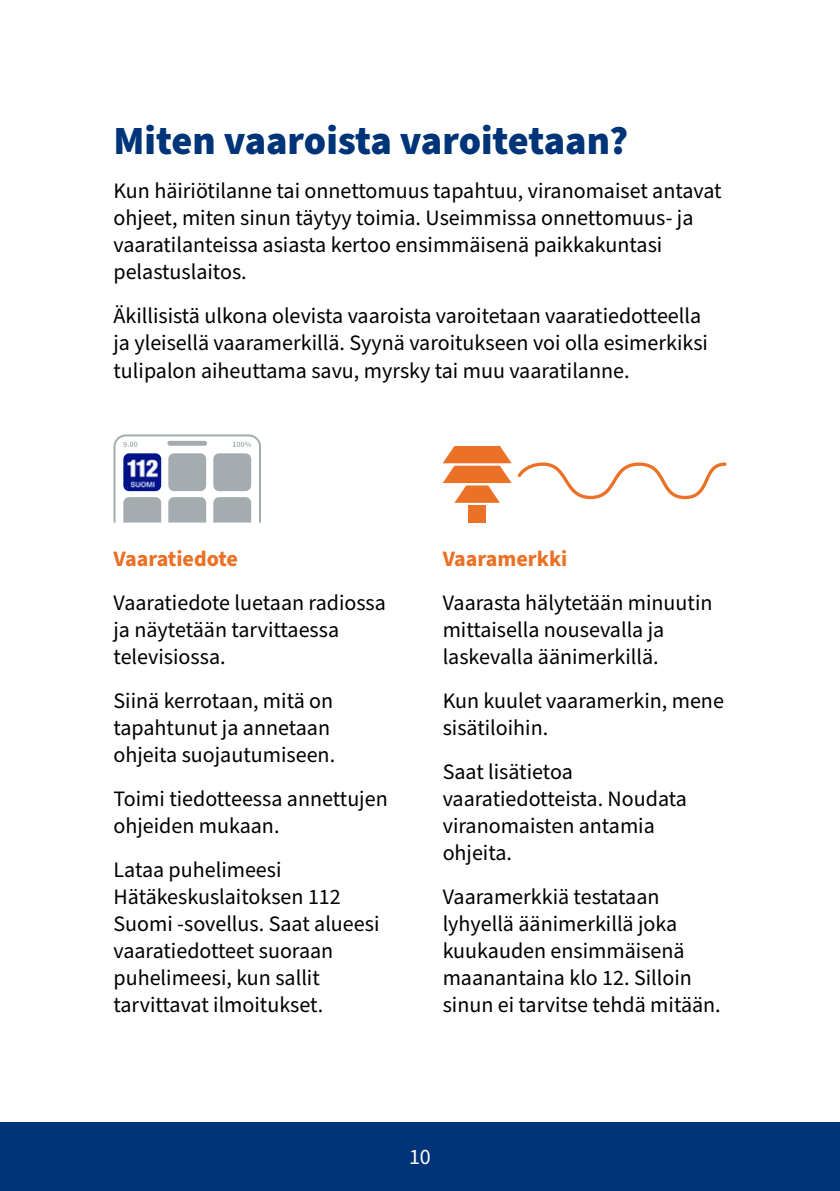
<style>
.page{position:relative;width:840px;height:1191px;background:#fff}
.page>*{position:absolute;margin:0;border:0;box-sizing:border-box;transform-origin:0 0}
.otsikko_h1{font:900 40px "Source Sans Pro";color:#003479}
.leipis_p{font:22px/27px "Source Sans Pro";color:#000}
.listan_otsikko_h2{font:700 22px "Source Sans Pro";color:#ea7125}
.t1{font:22px "Source Sans Pro";color:#fff}
</style>
<div class="page">
<div style="left:468px;top:505px;width:17px;height:17px;background:#ea7125"></div>
<svg style="left:442px;top:446px;width:285px;height:57px"></svg>
<svg style="left:113px;top:434px;width:148px;height:89px"></svg>
<div style="left:0;top:1123px;width:839px;height:68px;background:#003479"></div>
<h1 class="otsikko_h1" style="left:113px;top:113px;width:516px">Miten vaaroista varoitetaan?</h1>
<p class="leipis_p" style="left:113px;top:178px;width:609px">Kun häiriötilanne tai onnettomuus tapahtuu, viranomaiset antavat ohjeet, miten sinun täytyy toimia. Useimmissa onnettomuus- ja vaaratilanteissa asiasta kertoo ensimmäisenä paikkakuntasi pelastuslaitos.</p>
<p class="leipis_p" style="left:113px;top:303px;width:595px">Äkillisistä ulkona olevista vaaroista varoitetaan vaaratiedotteella ja yleisellä vaaramerkillä. Syynä varoitukseen voi olla esimerkiksi tulipalon aiheuttama savu, myrsky tai muu vaaratilanne.</p>
<h2 class="listan_otsikko_h2" style="left:113px;top:544px;width:126px">Vaaratiedote</h2>
<p class="leipis_p" style="left:113px;top:590px;width:274px">Vaaratiedote luetaan radiossa ja näytetään tarvittaessa televisiossa.</p>
<p class="leipis_p" style="left:113px;top:688px;width:223px">Siinä kerrotaan, mitä on tapahtunut ja annetaan ohjeita suojautumiseen.</p>
<p class="leipis_p" style="left:113px;top:786px;width:275px">Toimi tiedotteessa annettujen ohjeiden mukaan.</p>
<p class="leipis_p" style="left:113px;top:857px;width:267px">Lataa puhelimeesi<br>Hätäkeskuslaitoksen 112<br>Suomi -sovellus. Saat alueesi vaaratiedotteet suoraan puhelimeesi, kun sallit tarvittavat ilmoitukset.</p>
<h2 class="listan_otsikko_h2" style="left:442px;top:544px;width:126px">Vaaramerkki</h2>
<p class="leipis_p" style="left:442px;top:590px;width:271px">Vaarasta hälytetään minuutin mittaisella nousevalla ja laskevalla äänimerkillä.</p>
<p class="leipis_p" style="left:442px;top:688px;width:282px">Kun kuulet vaaramerkin, mene sisätiloihin.</p>
<p class="leipis_p" style="left:442px;top:759px;width:245px">Saat lisätietoa vaaratiedotteista. Noudata viranomaisten antamia ohjeita.</p>
<p class="leipis_p" style="left:442px;top:884px;width:279px">Vaaramerkkiä testataan lyhyellä äänimerkillä joka kuukauden ensimmäisenä maanantaina klo 12. Silloin sinun ei tarvitse tehdä mitään.</p>
<p class="t1" style="left:409px;top:1141px;width:23px">10</p>
</div>
